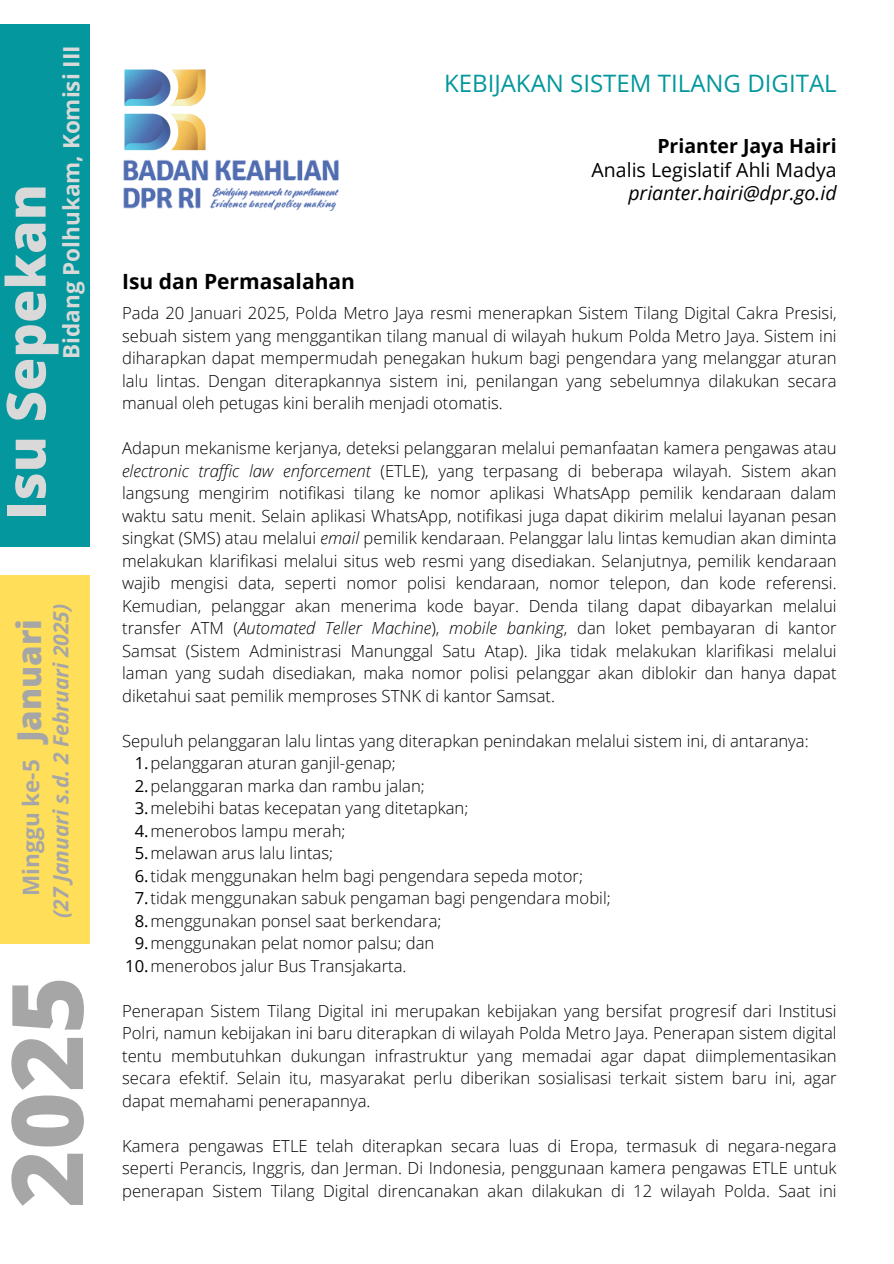
<style>
.page{position:relative;width:894px;height:1264px;background:#fff}
.page>*{position:absolute;margin:0;border:0;box-sizing:border-box;transform-origin:0 0}
.t1{font:800 98.85px "Open Sans";color:#a6a6a6}
.t2{font:800 54px "Open Sans";color:#d9d9d9}
.t3{font:800 33px "Open Sans";color:#a6a6a6}
.t4{font:24px "Open Sans";color:#04979d}
.t5{font:700 22.5px "Open Sans";color:#d9d9d9}
.t6{font:700 22.5px "Open Sans";color:#a6a6a6}
.t7{font:italic 700 21px "Open Sans";color:#a6a6a6}
.t8{font:700 21px "Open Sans";color:#000}
.t9{font:19.5px "Open Sans";color:#000}
.t10{font:italic 19.5px "Open Sans";color:#000}
.t11{font:700 19.5px "Open Sans";color:#000}
.t12{font:300 16.65px/22.5px "Open Sans";color:#000;text-align:justify}
.s1{font-style:italic}
.s2{font-weight:400}
</style>
<div class="page">
<div style="left:0;top:25px;width:89px;height:522px;background:#04979d"></div>
<div style="left:0;top:575px;width:89px;height:368px;background:#ffde59"></div>
<img style="left:124px;top:69px;width:82px;height:82px">
<img style="left:123px;top:159px;width:216px;height:53px">
<h5 class="t5" style="left:55px;top:359px;width:315px;rotate:-90deg">Bidang Polhukam, Komisi III</h5>
<h3 class="t2" style="left:-12px;top:520px;width:337px;rotate:-90deg">Isu Sepekan</h3>
<p class="t7" style="left:46px;top:917px;width:316px;rotate:-90deg">(27Januari s.d. 2 Februari 2025)</p>
<p class="t3" style="left:6px;top:742px;width:125px;rotate:-90deg">Januari</p>
<p class="t6" style="left:15px;top:895px;width:138px;rotate:-90deg">Minggu ke-5</p>
<p class="t1" style="left:-23px;top:1207px;width:233px;rotate:-90deg">2025</p>
<p class="t4" style="left:444px;top:66px;width:394px">KEBIJAKAN SISTEM TILANG DIGITAL</p>
<p class="t8" style="left:122px;top:266px;width:234px">Isu dan Permasalahan</p>
<p class="t11" style="left:657px;top:132px;width:181px">Prianter Jaya Hairi</p>
<p class="t9" style="left:591px;top:156px;width:246px">Analis Legislatif Ahli Madya</p>
<p class="t10" style="left:628px;top:179px;width:210px">prianter.hairi@dpr.go.id</p>
<h2 class="t12" style="left:122px;top:301px;width:715px">Pada 20 Januari 2025, Polda Metro Jaya resmi menerapkan Sistem Tilang Digital Cakra Presisi, sebuah sistem yang menggantikan tilang manual di wilayah hukum Polda Metro Jaya. Sistem ini diharapkan dapat mempermudah penegakan hukum bagi pengendara yang melanggar aturan lalu lintas. Dengan diterapkannya sistem ini, penilangan yang sebelumnya dilakukan secara manual oleh petugas kini beralih menjadi otomatis.</h2>
<h5 class="t12" style="left:122px;top:436px;width:715px">Adapun mekanisme kerjanya, deteksi pelanggaran melalui pemanfaatan kamera pengawas atau <span class="s1">electronic traffic law enforcement</span> (ETLE), yang terpasang di beberapa wilayah. Sistem akan langsung mengirim notifikasi tilang ke nomor aplikasi WhatsApp pemilik kendaraan dalam waktu satu menit. Selain aplikasi WhatsApp, notifikasi juga dapat dikirim melalui layanan pesan singkat (SMS) atau melalui <span class="s1">email</span> pemilik kendaraan. Pelanggar lalu lintas kemudian akan diminta melakukan klarifikasi melalui situs web resmi yang disediakan. Selanjutnya, pemilik kendaraan wajib mengisi data, seperti nomor polisi kendaraan, nomor telepon, dan kode referensi.<br>Kemudian, pelanggar akan menerima kode bayar. Denda tilang dapat dibayarkan melalui transfer ATM (<span class="s1">Automated Teller Machine</span>), <span class="s1">mobile banking</span>, dan loket pembayaran di kantor Samsat (Sistem Administrasi Manunggal Satu Atap). Jika tidak melakukan klarifikasi melalui laman yang sudah disediakan, maka nomor polisi pelanggar akan diblokir dan hanya dapat diketahui saat pemilik memproses STNK di kantor Samsat.</h5>
<p class="t12" style="left:122px;top:729px;width:688px">Sepuluh pelanggaran lalu lintas yang diterapkan penindakan melalui sistem ini, di antaranya:</p>
<h4 class="t12" style="left:135px;top:751px;width:262px"><span class="s2">1.</span>pelanggaran aturan ganjil-genap;</h4>
<p class="t12" style="left:135px;top:774px;width:291px"><span class="s2">2.</span>pelanggaran marka dan rambu jalan;</p>
<p class="t12" style="left:135px;top:796px;width:335px"><span class="s2">3.</span>melebihi batas kecepatan yang ditetapkan;</p>
<p class="t12" style="left:135px;top:819px;width:212px"><span class="s2">4.</span>menerobos lampu merah;</p>
<p class="t12" style="left:135px;top:841px;width:200px"><span class="s2">5.</span>melawan arus lalu lintas;</p>
<h6 class="t12" style="left:135px;top:864px;width:449px"><span class="s2">6.</span>tidak menggunakan helm bagi pengendara sepeda motor;</h6>
<p class="t12" style="left:135px;top:886px;width:477px"><span class="s2">7.</span>tidak menggunakan sabuk pengaman bagi pengendara mobil;</p>
<p class="t12" style="left:135px;top:909px;width:308px"><span class="s2">8.</span>menggunakan ponsel saat berkendara;</p>
<p class="t12" style="left:135px;top:931px;width:301px"><span class="s2">9.</span>menggunakan pelat nomor palsu; dan</p>
<p class="t12" style="left:125px;top:954px;width:283px"><span class="s2">10.</span>menerobos jalur Bus Transjakarta.</p>
<p class="t12" style="left:122px;top:999px;width:715px">Penerapan Sistem Tilang Digital ini merupakan kebijakan yang bersifat progresif dari Institusi Polri, namun kebijakan ini baru diterapkan di wilayah Polda Metro Jaya. Penerapan sistem digital tentu membutuhkan dukungan infrastruktur yang memadai agar dapat diimplementasikan secara efektif. Selain itu, masyarakat perlu diberikan sosialisasi terkait sistem baru ini, agar dapat memahami penerapannya.</p>
<p class="t12" style="left:122px;top:1134px;width:715px">Kamera pengawas ETLE telah diterapkan secara luas di Eropa, termasuk di negara-negara seperti Perancis, Inggris, dan Jerman. Di Indonesia, penggunaan kamera pengawas ETLE untuk penerapan Sistem Tilang Digital direncanakan akan dilakukan di 12 wilayah Polda. Saat ini</p>
</div>
